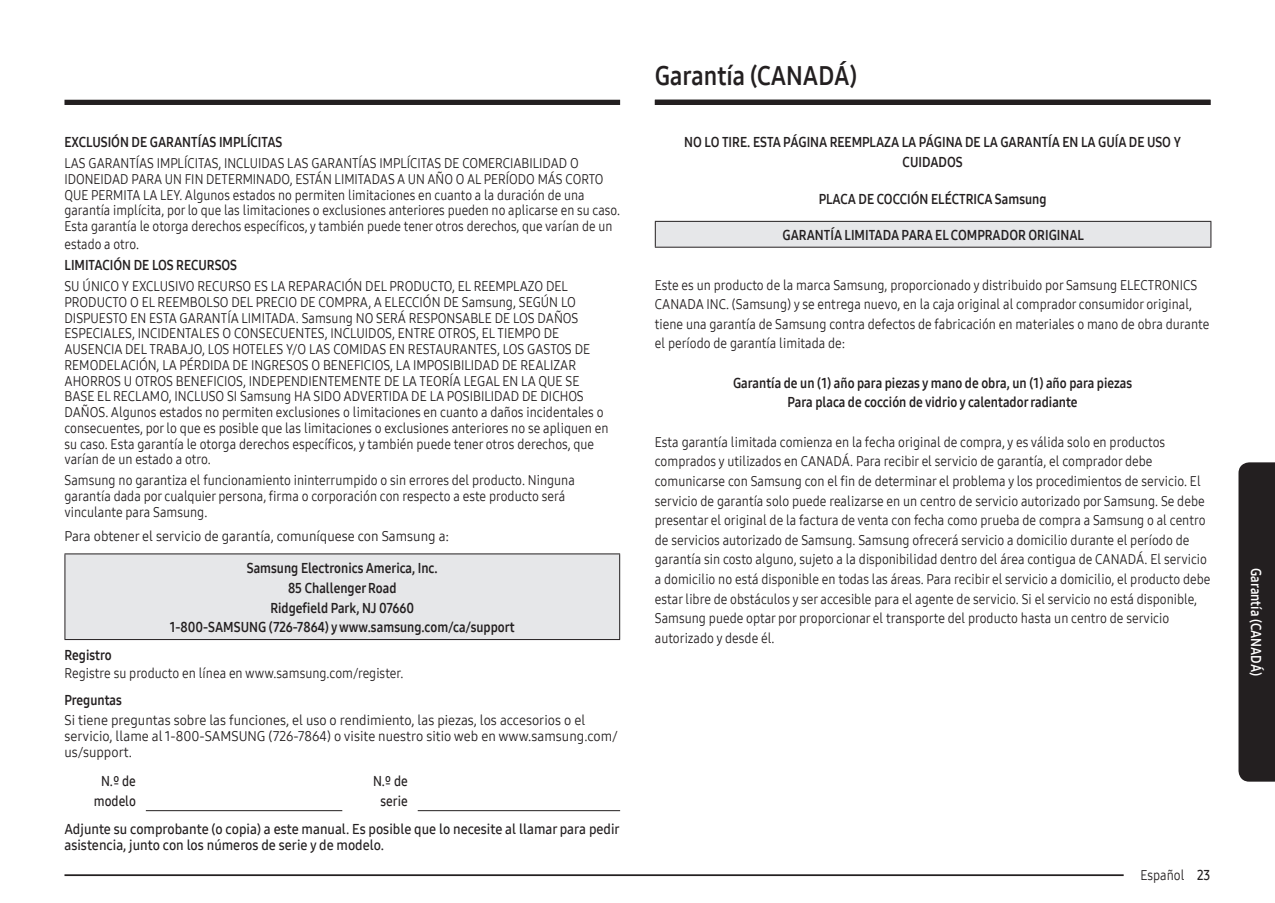
<style>
.page{position:relative;width:1275px;height:903px;background:#fff}
.page>*{position:absolute;margin:0;border:0;box-sizing:border-box;transform-origin:0 0}
.t1{font:26.25px "Samsung One 700";color:#231f20;scale:.9 1}
.t2{font:14px/15.8px "Samsung One 400";color:#231f20;scale:.9 1}
.t3{font:14px/19.6px "Samsung One 700";color:#231f20;text-align:center;scale:.9 1}
.t4{font:14px/15.8px "Samsung One 400";color:#231f20;scale:.89 1}
.t5{font:14px/15.8px "Samsung One 400";color:#231f20;scale:.95 1}
.t6{font:14px/15.8px "Samsung One 600";color:#231f20;scale:.95 1}
.t7{font:14px/19.6px "Samsung One 600";color:#231f20;text-align:center;scale:.9 1}
.t8{font:14px "Samsung One 700";color:#fff;scale:.9 1}
.s1{font-family:"Samsung One 600"}
</style>
<div class="page">
<div style="left:64px;top:100px;width:556px;height:5px;background:#231f20"></div>
<hr style="left:64px;top:874px;width:1060px;height:2px;background:#231f20">
<div style="left:1238px;top:462px;width:37px;height:320px;background:#231f20"></div>
<div style="left:65px;top:554px;width:555px;height:85px;background:#e6e7e9"></div>
<hr style="left:64px;top:553px;width:556px;height:1px;background:#231f20">
<hr style="left:64px;top:554px;width:1px;height:85px;background:#231f20">
<hr style="left:619px;top:554px;width:1px;height:85px;background:#231f20">
<hr style="left:64px;top:639px;width:556px;height:1px;background:#231f20">
<hr style="left:146px;top:810px;width:196px;height:1px;background:#231f20">
<hr style="left:418px;top:810px;width:202px;height:1px;background:#231f20">
<div style="left:655px;top:100px;width:555px;height:5px;background:#231f20"></div>
<div style="left:655px;top:221px;width:556px;height:26px;background:#e6e7e9"></div>
<hr style="left:655px;top:221px;width:556px;height:1px;background:#231f20">
<svg style="left:655px;top:222px;width:1px;height:25px"></svg>
<svg style="left:1210px;top:222px;width:1px;height:25px"></svg>
<hr style="left:655px;top:247px;width:556px;height:1px;background:#231f20">
<p class="t3" style="left:64px;top:132px;width:244px">EXCLUSIÓN DE GARANTÍAS IMPLÍCITAS</p>
<p class="t4" style="left:64px;top:155px;width:626px">LAS GARANTÍAS IMPLÍCITAS, INCLUIDAS LAS GARANTÍAS IMPLÍCITAS DE COMERCIABILIDAD O IDONEIDAD PARA UN FIN DETERMINADO, ESTÁN LIMITADAS A UN AÑO O AL PERÍODO MÁS CORTO QUE PERMITA LA LEY. Algunos estados no permiten limitaciones en cuanto a la duración de una garantía implícita, por lo que las limitaciones o exclusiones anteriores pueden no aplicarse en su caso.<br>Esta garantía le otorga derechos específicos, y también puede tener otros derechos, que varían de un</p>
<p class="t4" style="left:64px;top:236px;width:85px">estado a otro.</p>
<p class="t3" style="left:64px;top:255px;width:193px">LIMITACIÓN DE LOS RECURSOS</p>
<p class="t2" style="left:64px;top:278px;width:606px">SU ÚNICO Y EXCLUSIVO RECURSO ES LA REPARACIÓN DEL PRODUCTO, EL REEMPLAZO DEL PRODUCTO O EL REEMBOLSO DEL PRECIO DE COMPRA, A ELECCIÓN DE Samsung, SEGÚN LO DISPUESTO EN ESTA GARANTÍA LIMITADA. Samsung NO SERÁ RESPONSABLE DE LOS DAÑOS ESPECIALES, INCIDENTALES O CONSECUENTES, INCLUIDOS, ENTRE OTROS, EL TIEMPO DE AUSENCIA DEL TRABAJO, LOS HOTELES Y/O LAS COMIDAS EN RESTAURANTES, LOS GASTOS DE REMODELACIÓN, LA PÉRDIDA DE INGRESOS O BENEFICIOS, LA IMPOSIBILIDAD DE REALIZAR AHORROS U OTROS BENEFICIOS, INDEPENDIENTEMENTE DE LA TEORÍA LEGAL EN LA QUE SE BASE EL RECLAMO, INCLUSO SI Samsung HA SIDO ADVERTIDA DE LA POSIBILIDAD DE DICHOS DAÑOS. Algunos estados no permiten exclusiones o limitaciones en cuanto a daños incidentales o consecuentes, por lo que es posible que las limitaciones o exclusiones anteriores no se apliquen en su caso. Esta garantía le otorga derechos específicos, y también puede tener otros derechos, que varían de un estado a otro.</p>
<p class="t2" style="left:64px;top:472px;width:569px">Samsung no garantiza el funcionamiento ininterrumpido o sin errores del producto. Ninguna garantía dada por cualquier persona, firma o corporación con respecto a este producto será vinculante para Samsung.</p>
<p class="t5" style="left:64px;top:528px;width:407px">Para obtener el servicio de garantía, comuníquese con Samsung a:</p>
<p class="t3" style="left:170px;top:558px;width:385px">Samsung Electronics America, Inc.<br>85 Challenger Road<br>Ridgefield Park, NJ 07660<br>1-800-SAMSUNG (726-7864) y www.samsung.com/ca/support</p>
<p class="t3" style="left:65px;top:645px;width:54px">Registro</p>
<p class="t2" style="left:65px;top:665px;width:378px">Registre su producto en línea en www.samsung.com/register.</p>
<p class="t3" style="left:65px;top:690px;width:65px">Preguntas</p>
<p class="t5" style="left:64px;top:712px;width:584px">Si tiene preguntas sobre las funciones, el uso o rendimiento, las piezas, los accesorios o el servicio, llame al 1-800-SAMSUNG (726-7864) o visite nuestro sitio web en www.samsung.com/ us/support.</p>
<p class="t7" style="left:94px;top:771px;width:48px">N.º de modelo</p>
<p class="t7" style="left:373px;top:771px;width:40px">N.º de serie</p>
<p class="t6" style="left:64px;top:821px;width:586px">Adjunte su comprobante (o copia) a este manual. Es posible que lo necesite al llamar para pedir asistencia, junto con los números de serie y de modelo.</p>
<h1 class="t1" style="left:655px;top:58px;width:226px">Garantía (CANADÁ)</h1>
<p class="t3" style="left:684px;top:132px;width:553px">NO LO TIRE. ESTA PÁGINA REEMPLAZA LA PÁGINA DE LA GARANTÍA EN LA GUÍA DE USO Y<br>CUIDADOS</p>
<p class="t3" style="left:819px;top:189px;width:255px">PLACA DE COCCIÓN ELÉCTRICA Samsung</p>
<p class="t3" style="left:782px;top:225px;width:337px">GARANTÍA LIMITADA PARA EL COMPRADOR ORIGINAL</p>
<p class="t2" style="left:655px;top:275px;width:618px;line-height:19.6px">Este es un producto de la marca Samsung, proporcionado y distribuido por Samsung ELECTRONICS CANADA INC. (Samsung) y se entrega nuevo, en la caja original al comprador consumidor original, tiene una garantía de Samsung contra defectos de fabricación en materiales o mano de obra durante el período de garantía limitada de:</p>
<p class="t3" style="left:733px;top:373px;width:445px">Garantía de un (1) año para piezas y mano de obra, un (1) año para piezas<br>Para placa de cocción de vidrio y calentador radiante</p>
<p class="t2" style="left:655px;top:432px;width:619px;line-height:19.6px">Esta garantía limitada comienza en la fecha original de compra, y es válida solo en productos comprados y utilizados en CANADÁ. Para recibir el servicio de garantía, el comprador debe comunicarse con Samsung con el fin de determinar el problema y los procedimientos de servicio. El servicio de garantía solo puede realizarse en un centro de servicio autorizado por Samsung. Se debe presentar el original de la factura de venta con fecha como prueba de compra a Samsung o al centro de servicios autorizado de Samsung. Samsung ofrecerá servicio a domicilio durante el período de garantía sin costo alguno, sujeto a la disponibilidad dentro del área contigua de CANADÁ. El servicio a domicilio no está disponible en todas las áreas. Para recibir el servicio a domicilio, el producto debe estar libre de obstáculos y ser accesible para el agente de servicio. Si el servicio no está disponible, Samsung puede optar por proporcionar el transporte del producto hasta un centro de servicio autorizado y desde él.</p>
<p class="t2" style="left:1140px;top:867px;width:79px">Español <span class="s1">23</span></p>
<p class="t8" style="left:1266px;top:568px;width:121px;rotate:90deg">Garantía (CANADÁ)</p>
</div>
